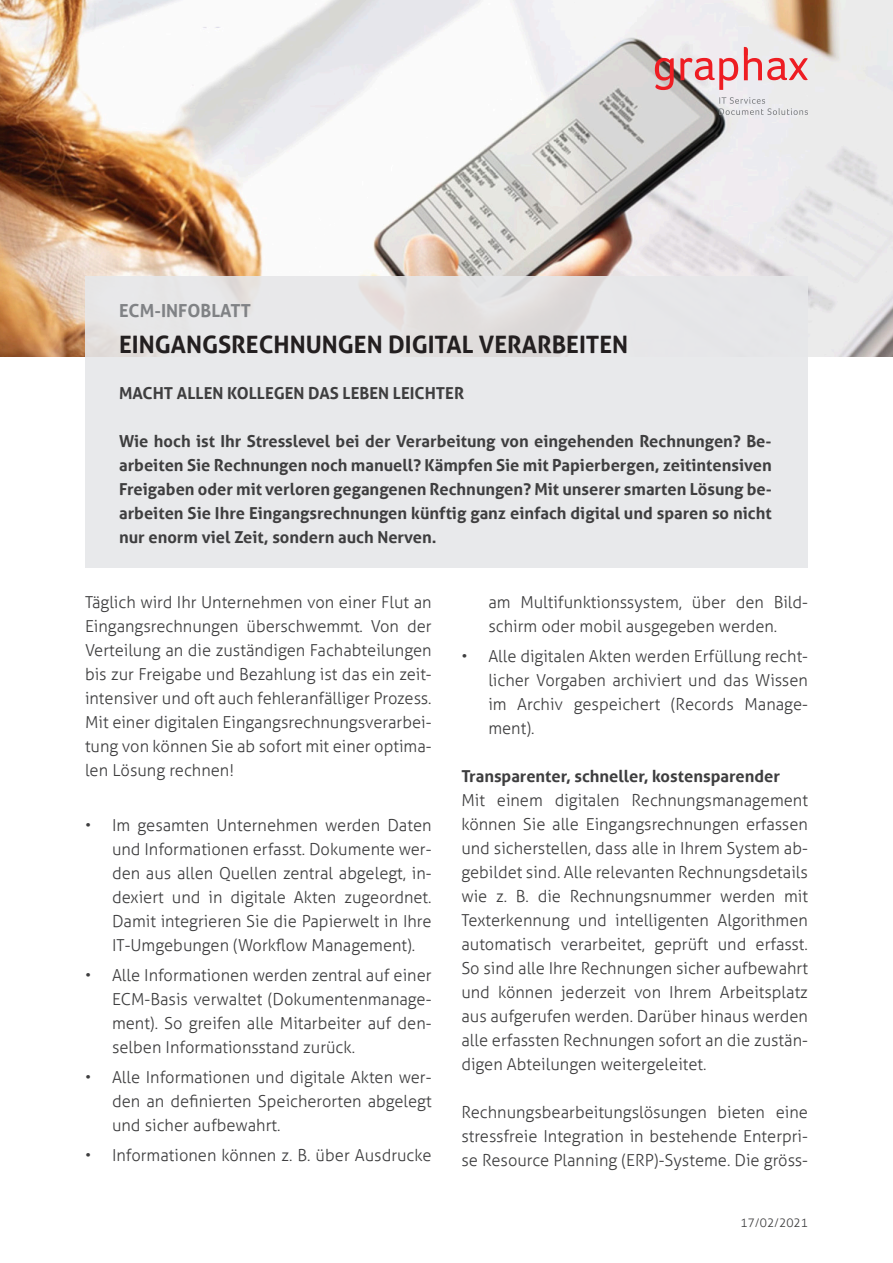
<style>
.page{position:relative;width:893px;height:1263px;background:#fff}
.page>*{position:absolute;margin:0;border:0;box-sizing:border-box;transform-origin:0 0}
.t1{font:700 24px "Aller";color:#231f20}
.t2{font:700 18px "Aller";color:#808285}
.t3{font:300 16.5px/24px "Aller";color:#3e3e3f;text-align:justify}
.t4{font:700 16.5px/24px "Aller";color:#3e3e3f;text-align:justify}
.t5{font:300 12px "Aller";color:#3e3e3f}
</style>
<div class="page">
<img style="left:0;top:0;width:893px;height:356px">
<div style="left:85px;top:276px;width:723px;height:292px;background:#e6e7e9"></div>
<svg style="left:719px;top:97px;width:89px;height:18px"></svg>
<svg style="left:655px;top:58px;width:19px;height:32px"></svg>
<svg style="left:680px;top:58px;width:58px;height:32px"></svg>
<svg style="left:744px;top:47px;width:64px;height:33px"></svg>
<p class="t2" style="left:119px;top:300px;width:133px">ECM-INFOBLATT</p>
<h1 class="t1" style="left:119px;top:330px;width:511px">EINGANGSRECHNUNGEN DIGITAL VERARBEITEN</h1>
<p class="t4" style="left:119px;top:381px;width:347px">MACHT ALLEN KOLLEGEN DAS LEBEN LEICHTER</p>
<p class="t4" style="left:119px;top:429px;width:654px">Wie hoch ist Ihr Stresslevel bei der Verarbeitung von eingehenden Rechnungen? Be&shy;arbeiten Sie Rechnungen noch manuell? Kämpfen Sie mit Papierbergen, zeitintensiven Freigaben oder mit verloren gegangenen Rechnungen? Mit unserer smarten Lösung be&shy;arbeiten Sie Ihre Eingangsrechnungen künftig ganz einfach digital und sparen so nicht nur enorm viel Zeit, sondern auch Nerven.</p>
<p class="t3" style="left:85px;top:590px;width:348px">Täglich wird Ihr Unternehmen von einer Flut an Eingangsrechnungen überschwemmt. Von der Verteilung an die zuständigen Fachabteilungen bis zur Freigabe und Bezahlung ist das ein zeit&shy;intensiver und oft auch fehleranfälliger Prozess.<br>Mit einer digitalen Eingangsrechnungsverarbei&shy;tung von können Sie ab sofort mit einer optima&shy;len Lösung rechnen!</p>
<p class="t3" style="left:112px;top:813px;width:321px;text-indent:-27px">• Im gesamten Unternehmen werden Daten und Informationen erfasst. Dokumente wer&shy;den aus allen Quellen zentral abgelegt, in&shy;dexiert und in digitale Akten zugeordnet.<br>Damit integrieren Sie die Papierwelt in Ihre IT-Umgebungen (Workflow Management).</p>
<p class="t3" style="left:112px;top:963px;width:321px;text-indent:-27px">• Alle Informationen werden zentral auf einer ECM-Basis verwaltet (Dokumentenmanage&shy;ment). So greifen alle Mitarbeiter auf den&shy;selben Informationsstand zurück.</p>
<p class="t3" style="left:112px;top:1065px;width:321px;text-indent:-27px">• Alle Informationen und digitale Akten wer&shy;den an definierten Speicherorten abgelegt und sicher aufbewahrt.</p>
<p class="t3" style="left:85px;top:1143px;width:348px">• Informationen können z. B. über Ausdrucke</p>
<p class="t3" style="left:488px;top:590px;width:321px">am Multifunktionssystem, über den Bild&shy;schirm oder mobil ausgegeben werden.</p>
<p class="t3" style="left:488px;top:644px;width:321px;text-indent:-27px">• Alle digitalen Akten werden Erfüllung recht&shy;licher Vorgaben archiviert und das Wissen im Archiv gespeichert (Records Manage&shy;ment).</p>
<p class="t4" style="left:461px;top:763px;width:320px">Transparenter, schneller, kostensparender</p>
<p class="t3" style="left:461px;top:788px;width:348px">Mit einem digitalen Rechnungsmanagement können Sie alle Eingangsrechnungen erfassen und sicherstellen, dass alle in Ihrem System ab&shy;gebildet sind. Alle relevanten Rechnungsdetails wie z. B. die Rechnungsnummer werden mit Texterkennung und intelligenten Algorithmen automatisch verarbeitet, geprüft und erfasst.<br>So sind alle Ihre Rechnungen sicher aufbewahrt und können jederzeit von Ihrem Arbeitsplatz aus aufgerufen werden. Darüber hinaus werden alle erfassten Rechnungen sofort an die zustän&shy;digen Abteilungen weitergeleitet.</p>
<p class="t3" style="left:461px;top:1100px;width:348px">Rechnungsbearbeitungslösungen bieten eine stressfreie Integration in bestehende Enterpri&shy;se Resource Planning (ERP)-Systeme. Die gröss-</p>
<p class="t5" style="left:740px;top:1216px;width:69px">17/02/2021</p>
</div>
